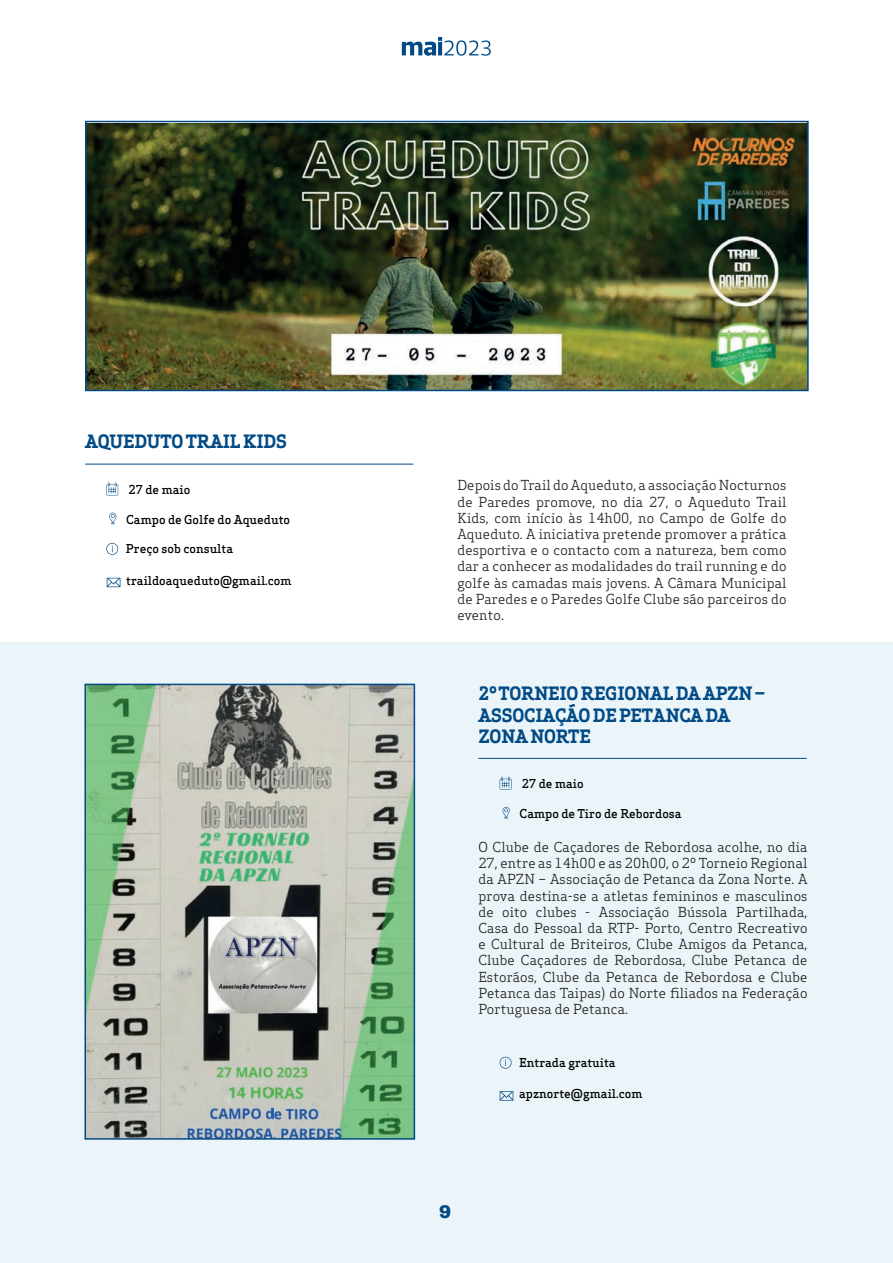
<style>
.page{position:relative;width:893px;height:1263px;background:#fff}
.page>*{position:absolute;margin:0;border:0;box-sizing:border-box;transform-origin:0 0}
.t1{font:700 18px/21.6px "Apex Serif";letter-spacing:-.01em;color:#014a86}
.t2{font:900 18px "Archivo";color:#014a86}
.t3{font:13.5px/16.2px "Apex Serif";letter-spacing:.01em;color:#231f20;text-align:justify}
.t4{font:500 12px "Apex Serif";color:#000}
</style>
<div class="page">
<img style="left:88px;top:124px;width:718px;height:264px">
<div style="left:85px;top:121px;width:724px;height:270px;border:2px solid #014a86"></div>
<div style="left:0;top:642px;width:893px;height:621px;background:#ebf5f9"></div>
<hr style="left:478px;top:758px;width:329px;height:1px;background:#014a86">
<svg style="left:500px;top:777px;width:12px;height:13px"></svg>
<svg style="left:503px;top:807px;width:7px;height:11px"></svg>
<svg style="left:500px;top:1057px;width:12px;height:12px"></svg>
<svg style="left:500px;top:1091px;width:13px;height:9px"></svg>
<img style="left:88px;top:687px;width:324px;height:450px">
<div style="left:85px;top:684px;width:330px;height:456px;border:2px solid #014a86"></div>
<hr style="left:85px;top:464px;width:328px;height:1px;background:#014a86">
<svg style="left:106px;top:482px;width:12px;height:13px"></svg>
<svg style="left:109px;top:513px;width:7px;height:11px"></svg>
<svg style="left:106px;top:543px;width:12px;height:12px"></svg>
<svg style="left:107px;top:578px;width:13px;height:9px"></svg>
<svg style="left:402px;top:37px;width:89px;height:19px"></svg>
<h1 class="t1" style="left:85px;top:430px;width:203px">AQUEDUTO TRAIL KIDS</h1>
<p class="t4" style="left:129px;top:482px;width:63px">27 de maio</p>
<p class="t4" style="left:126px;top:512px;width:166px">Campo de Golfe do Aqueduto</p>
<p class="t4" style="left:126px;top:541px;width:109px">Preço sob consulta</p>
<p class="t4" style="left:126px;top:573px;width:167px">traildoaqueduto@gmail.com</p>
<p class="t3" style="left:457px;top:477px;width:331px">Depois do Trail do Aqueduto, a associação Nocturnos de Paredes promove, no dia 27, o Aqueduto Trail Kids, com início às 14h00, no Campo de Golfe do Aqueduto. A iniciativa pretende promover a prática desportiva e o contacto com a natureza, bem como dar a conhecer as modalidades do trail running e do golfe às camadas mais jovens. A Câmara Municipal de Paredes e o Paredes Golfe Clube são parceiros do evento.</p>
<h1 class="t1" style="left:478px;top:683px;width:288px">2º TORNEIO REGIONAL DA APZN –<br>ASSOCIAÇÃO DE PETANCA DA<br>ZONA NORTE</h1>
<p class="t4" style="left:522px;top:776px;width:63px">27 de maio</p>
<p class="t4" style="left:519px;top:806px;width:164px">Campo de Tiro de Rebordosa</p>
<p class="t3" style="left:478px;top:839px;width:331px">O Clube de Caçadores de Rebordosa acolhe, no dia 27, entre as 14h00 e as 20h00, o 2º Torneio Regional da APZN – Associação de Petanca da Zona Norte. A prova destina-se a atletas femininos e masculinos de oito clubes - Associação Bússola Partilhada, Casa do Pessoal da RTP- Porto, Centro Recreativo e Cultural de Briteiros, Clube Amigos da Petanca, Clube Caçadores de Rebordosa, Clube Petanca de Estorãos, Clube da Petanca de Rebordosa e Clube Petanca das Taipas) do Norte filiados na Federação Portuguesa de Petanca.</p>
<h1 class="t2" style="left:439px;top:1201px;width:14px">9</h1>
<p class="t4" style="left:519px;top:1055px;width:98px">Entrada gratuita</p>
<p class="t4" style="left:519px;top:1086px;width:125px">apznorte@gmail.com</p>
</div>
